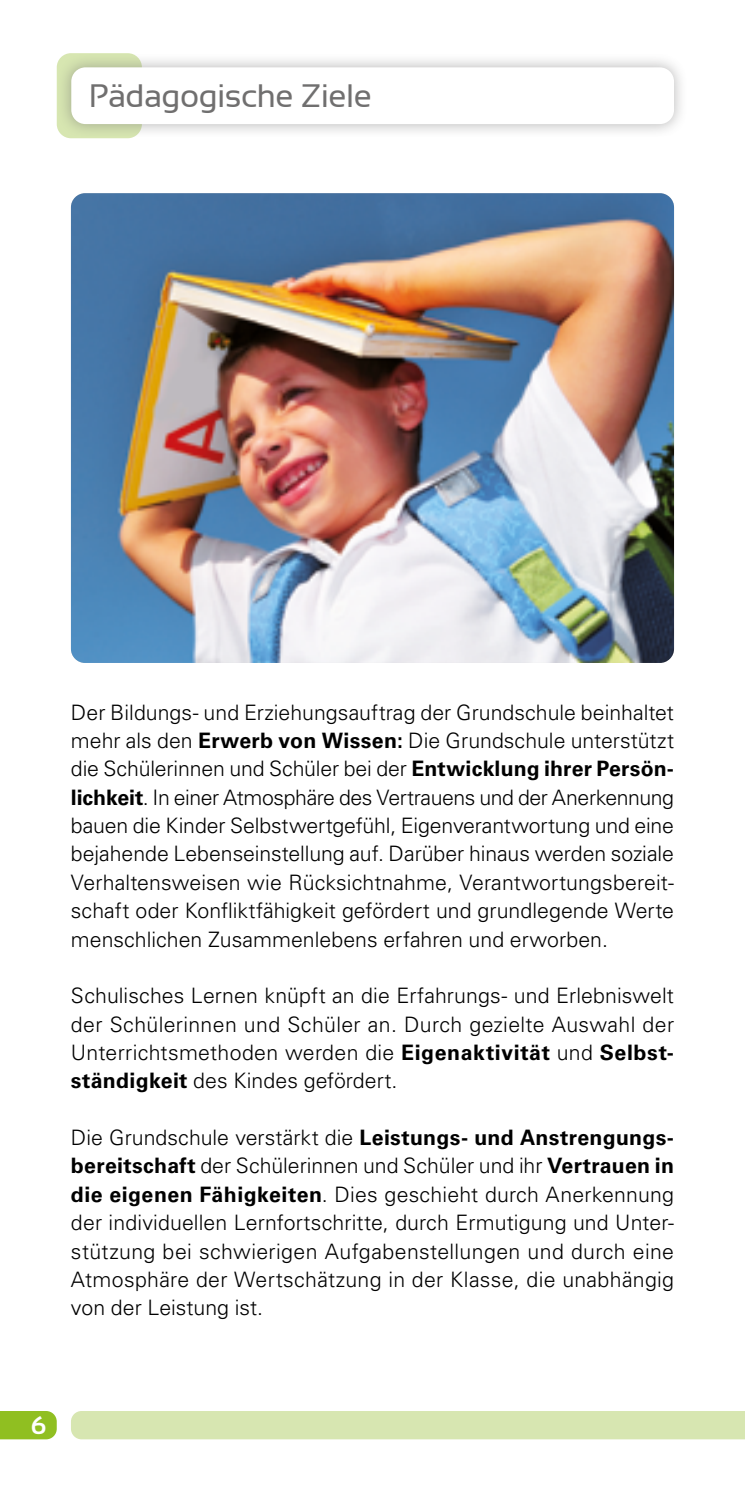
<style>
.page{position:relative;width:745px;height:1489px;background:#fff}
.page>*{position:absolute;margin:0;border:0;box-sizing:border-box;transform-origin:0 0}
.t1{font:32.5px "Sansation";letter-spacing:-.015em;color:#706f6f}
.t2{font:700 25px "Sansation";color:#fff}
.t3{font:300 21.25px/28.2px "Univers LT Pro 45";letter-spacing:.005em;color:#000;text-align:justify}
.s1{font-family:"Univers LT Pro 65";font-weight:700}
</style>
<div class="page">
<div style="left:0;top:1411px;width:57px;height:28px;background:#90bf21"></div>
<div style="left:71px;top:1411px;width:673px;height:28px;background:#d7e6b1"></div>
<svg style="left:57px;top:53px;width:85px;height:85px"></svg>
<div style="left:58px;top:54px;width:628px;height:83px;background:#706f6f;opacity:.5"></div>
<div style="left:71px;top:67px;width:602px;height:57px;background:#fff;border-radius:14px"></div>
<img style="left:71px;top:193px;width:602px;height:470px">
<h1 class="t1" style="left:89px;top:78px;width:284px">Pädagogische Ziele</h1>
<p class="t3" style="left:71px;top:697px;width:604px">Der Bildungs- und Erziehungsauftrag der Grundschule beinhaltet mehr als den <span class="s1">Erwerb von Wissen:</span> Die Grundschule unterstützt die Schülerinnen und Schüler bei der <span class="s1">Entwicklung ihrer Persön&shy;lichkeit</span>. In einer Atmosphäre des Vertrauens und der Anerkennung bauen die Kinder Selbstwertgefühl, Eigenverantwortung und eine bejahende Lebenseinstellung auf. Darüber hinaus werden soziale Verhaltensweisen wie Rücksichtnahme, Verantwortungsbereit&shy;schaft oder Konfliktfähigkeit gefördert und grundlegende Werte menschlichen Zusammenlebens erfahren und erworben.</p>
<p class="t3" style="left:71px;top:981px;width:604px">Schulisches Lernen knüpft an die Erfahrungs- und Erlebniswelt der Schülerinnen und Schüler an. Durch gezielte Auswahl der Unterrichtsmethoden werden die <span class="s1">Eigenaktivität</span> und <span class="s1">Selbst&shy;ständigkeit</span> des Kindes gefördert.</p>
<p class="t3" style="left:71px;top:1122px;width:604px">Die Grundschule verstärkt die <span class="s1">Leistungs- und Anstrengungs&shy;bereitschaft</span> der Schülerinnen und Schüler und ihr <span class="s1">Vertrauen in die eigenen Fähigkeiten</span>. Dies geschieht durch Anerkennung der individuellen Lernfortschritte, durch Ermutigung und Unter&shy;stützung bei schwierigen Aufgabenstellungen und durch eine Atmosphäre der Wertschätzung in der Klasse, die unabhängig von der Leistung ist.</p>
<p class="t2" style="left:31px;top:1411px;width:17px">6</p>
</div>
